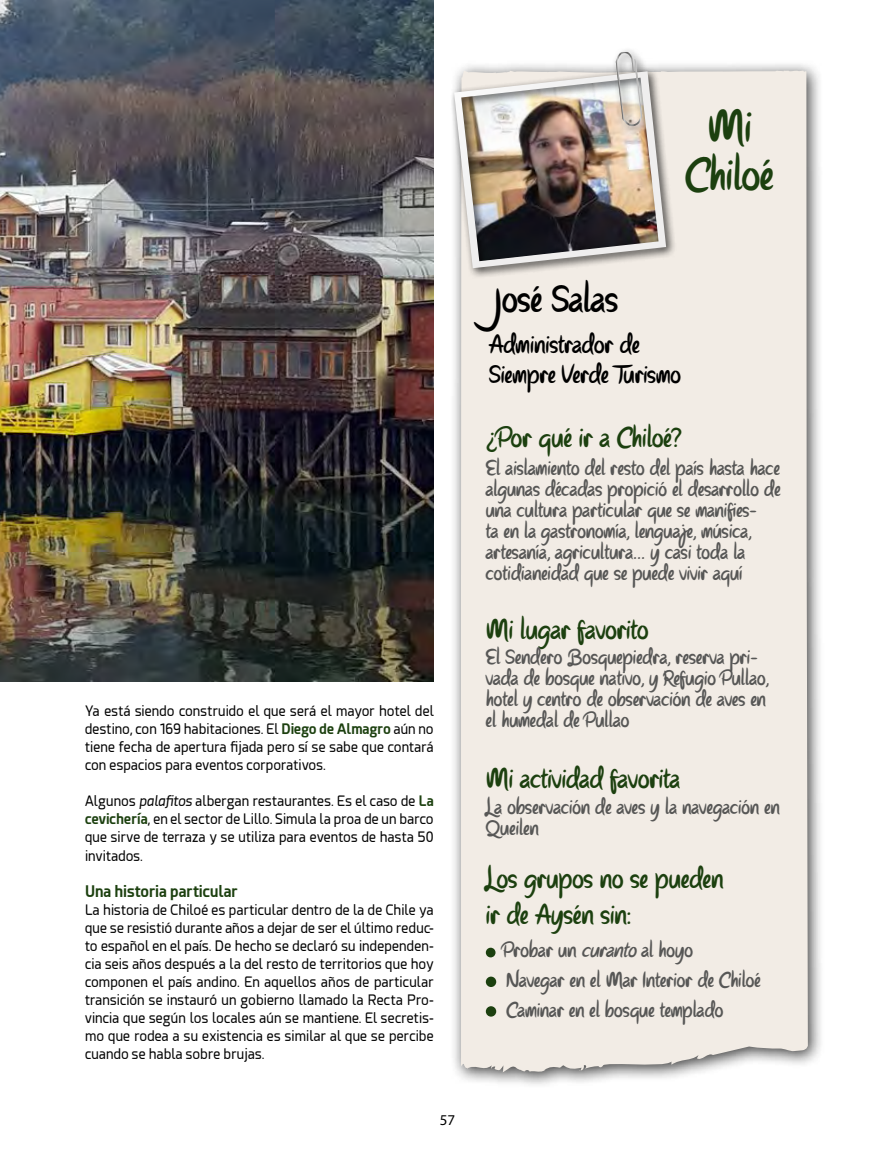
<style>
.page{position:relative;width:893px;height:1149px;background:#fff}
.page>*{position:absolute;margin:0;border:0;box-sizing:border-box;transform-origin:0 0}
.t1{font:43.95px/47.5px "Parisien Night";letter-spacing:-.005em;color:#1c400f;text-align:center}
.t2{font:37.5px "Parisien Night";color:#000}
.t3{font:27.15px/36.3px "Parisien Night";color:#1c400f}
.t4{font:24.9px/30px "Parisien Night";color:#000}
.t5{font:20.4px/21.1px "Parisien Night";color:#575756}
.t6{font:700 15.75px "Esphimere";letter-spacing:.005em;color:#1c400f;scale:.95 1}
.t7{font:15px "Myriad Pro";color:#000}
.t8{font:14.25px/18px "Esphimere";letter-spacing:.01em;color:#000;text-align:justify;scale:.95 1}
.s1{font-weight:700;color:#1c400f}
.s2{font-style:italic}
</style>
<div class="page">
<div style="left:450px;top:60px;width:375px;height:1028px;background:#000;opacity:.75"></div>
<div style="left:461px;top:71px;width:347px;height:1000px;background:#f2ece5"></div>
<img style="left:0;top:0;width:434px;height:681px">
<div style="left:486px;top:947px;width:9px;height:10px;background:#1c400f;border-radius:50%"></div>
<div style="left:486px;top:976px;width:10px;height:10px;background:#1c400f;border-radius:50%"></div>
<div style="left:486px;top:1005px;width:10px;height:11px;background:#1c400f;border-radius:50%"></div>
<div style="left:449px;top:47px;width:228px;height:232px;background:#000;opacity:.75"></div>
<img style="left:454px;top:71px;width:212px;height:197px">
<img style="left:616px;top:52px;width:26px;height:74px">
<h1 class="t1" style="left:685px;top:103px;width:90px">Mi<br>Chiloé</h1>
<p class="t8" style="left:85px;top:702px;width:369px">Ya está siendo construido el que será el mayor hotel del destino, con 169 habitaciones. El <span class="s1">Diego de Almagro</span> aún no tiene fecha de apertura fijada pero sí se sabe que contará con espacios para eventos corporativos.</p>
<p class="t8" style="left:85px;top:792px;width:369px">Algunos <span class="s2">palafitos</span> albergan restaurantes. Es el caso de <span class="s1">La cevichería</span>, en el sector de Lillo. Simula la proa de un barco que sirve de terraza y se utiliza para eventos de hasta 50 invitados.</p>
<p class="t6" style="left:85px;top:880px;width:162px">Una historia particular</p>
<p class="t8" style="left:85px;top:900px;width:369px">La historia de Chiloé es particular dentro de la de Chile ya que se resistió durante años a dejar de ser el último reduc&shy;to español en el país. De hecho se declaró su independen&shy;cia seis años después a la del resto de territorios que hoy componen el país andino. En aquellos años de particular transición se instauró un gobierno llamado la Recta Pro&shy;vincia que según los locales aún se mantiene. El secretis&shy;mo que rodea a su existencia es similar al que se percibe cuando se habla sobre brujas.</p>
<h2 class="t2" style="left:488px;top:277px;width:132px">José Salas</h2>
<h3 class="t4" style="left:489px;top:329px;width:194px">Administrador de<br>Siempre Verde Turismo</h3>
<h3 class="t3" style="left:486px;top:419px;width:197px">¿Por qué ir a Chiloé?</h3>
<p class="t5" style="left:486px;top:457px;width:296px">El aislamiento del resto del país hasta hace algunas décadas propició el desarrollo de una cultura particular que se manifies-<br>ta en la gastronomía, lenguaje, música, artesanía, agricultura... y casi toda la cotidianeidad que se puede vivir aquí</p>
<h3 class="t3" style="left:486px;top:611px;width:164px">Mi lugar favorito</h3>
<h3 class="t5" style="left:486px;top:646px;width:285px">El Sendero Bosquepiedra, reserva pri&shy;vada de bosque nativo, y Refugio Pullao, hotel y centro de observación de aves en el humedal de Pullao</h3>
<h3 class="t3" style="left:486px;top:760px;width:196px">Mi actividad favorita</h3>
<h3 class="t5" style="left:486px;top:795px;width:295px">La observación de aves y la navegación en<br>Queilen</h3>
<h3 class="t3" style="left:486px;top:860px;width:239px">Los grupos no se pueden ir de Aysén sin:</h3>
<h3 class="t5" style="left:503px;top:935px;width:259px;line-height:29.5px">Probar un <span class="s2">curanto</span> al hoyo<br>Navegar en el Mar Interior de Chiloé<br>Caminar en el bosque templado</h3>
<p class="t7" style="left:440px;top:1109px;width:17px">57</p>
</div>
